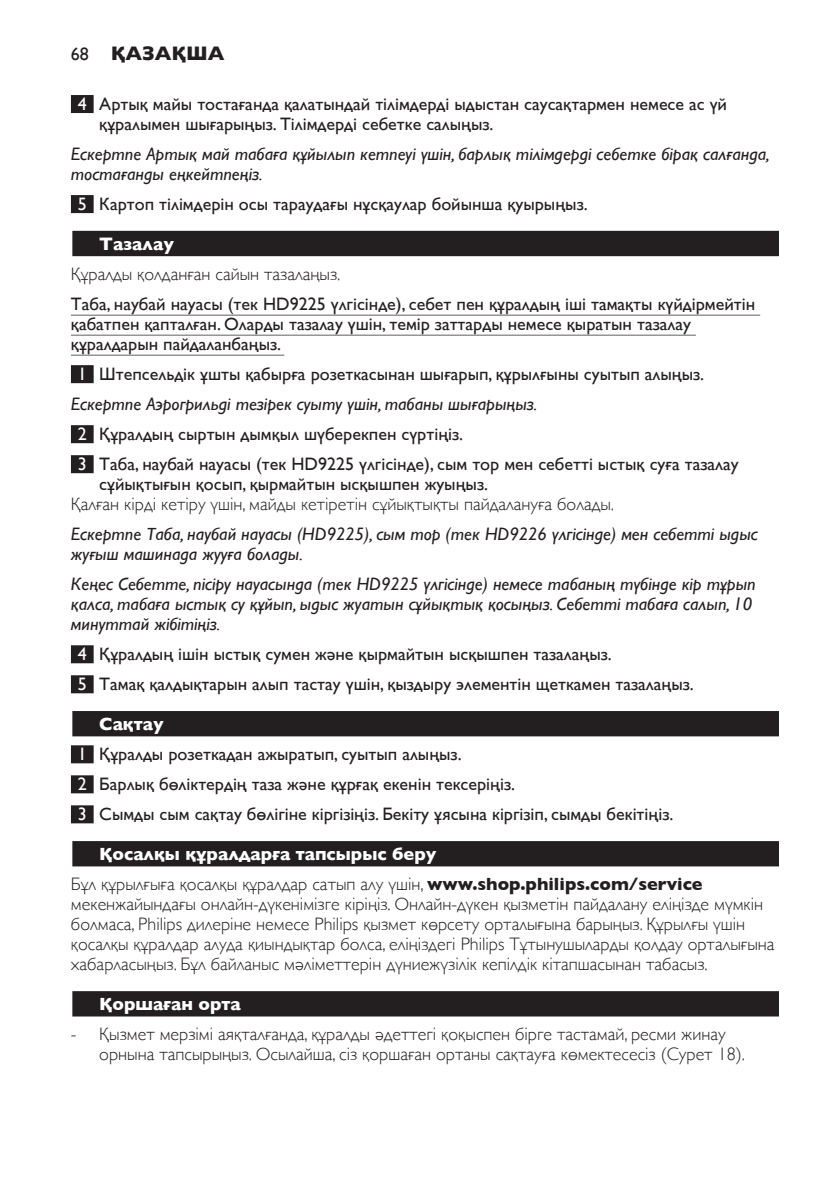
<style>
.page{position:relative;width:840px;height:1191px;background:#fff}
.page>*{position:absolute;margin:0;border:0;box-sizing:border-box;transform-origin:0 0}
.t1{font:700 20px "Gill Sans";color:#231f20}
.t2{font:18px/30px "Gill Sans";color:#231f20}
.t3{font:300 18px/20px "Gill Sans";color:#231f20}
.t4{font:italic 18px/20px "Gill Sans";color:#231f20}
.t5{font:700 18px "Gill Sans";color:#fff}
.s1{font-family:"Gill Sans Alt One WGL";font-weight:400;font-size:18px}
.s2{color:#fff}
.s3{font-weight:700;color:#fff}
.s4{font-weight:700}
.s5{font-family:"Gill Sans Alt One WGL Light";font-weight:400}
</style>
<div class="page">
<div style="left:71px;top:95px;width:23px;height:18px;background:#231f20"></div>
<div style="left:71px;top:195px;width:23px;height:18px;background:#231f20"></div>
<div style="left:71px;top:230px;width:709px;height:28px;background:#d7d6d6"></div>
<div style="left:72px;top:231px;width:706px;height:25px;background:#231f20"></div>
<hr style="left:71px;top:314px;width:688px;height:2px;background:#939598">
<hr style="left:71px;top:334px;width:624px;height:2px;background:#939598">
<hr style="left:71px;top:354px;width:213px;height:2px;background:#939598">
<div style="left:71px;top:365px;width:23px;height:18px;background:#231f20"></div>
<div style="left:71px;top:425px;width:23px;height:18px;background:#231f20"></div>
<div style="left:71px;top:455px;width:23px;height:18px;background:#231f20"></div>
<div style="left:71px;top:645px;width:23px;height:18px;background:#231f20"></div>
<div style="left:71px;top:675px;width:23px;height:18px;background:#231f20"></div>
<div style="left:71px;top:710px;width:709px;height:28px;background:#a8a7a7"></div>
<div style="left:72px;top:711px;width:706px;height:25px;background:#231f20"></div>
<div style="left:71px;top:745px;width:23px;height:18px;background:#231f20"></div>
<div style="left:71px;top:775px;width:23px;height:18px;background:#231f20"></div>
<div style="left:71px;top:805px;width:23px;height:18px;background:#231f20"></div>
<div style="left:71px;top:840px;width:709px;height:28px;background:#9b999a"></div>
<div style="left:72px;top:841px;width:706px;height:25px;background:#231f20"></div>
<div style="left:71px;top:990px;width:709px;height:28px;background:#8d8b8b"></div>
<div style="left:72px;top:991px;width:706px;height:25px;background:#231f20"></div>
<p class="t1" style="left:71px;top:42px;width:155px"><span class="s1">68</span> Қазақша</p>
<p class="t2" style="left:99px;top:94px;width:629px;line-height:20px;text-indent:-22px"><span class="s2">4</span> Артық майы тостағанда қалатындай тілімдерді ыдыстан саусақтармен немесе ас үй құралымен шығарыңыз. Тілімдерді себетке салыңыз.</p>
<p class="t4" style="left:71px;top:144px;width:700px">Ескертпе Артық май табаға құйылып кетпеуі үшін, барлық тілімдерді себетке бірақ салғанда, тостағанды еңкейтпеңіз.</p>
<p class="t2" style="left:78px;top:189px;width:511px"><span class="s2">5</span> Картоп тілімдерін осы тараудағы нұсқаулар бойынша қуырыңыз.</p>
<p class="t5" style="left:99px;top:233px;width:76px">Тазалау</p>
<p class="t3" style="left:71px;top:264px;width:271px">Құралды қолданған сайын тазалаңыз.</p>
<p class="t2" style="left:71px;top:294px;width:685px;line-height:20px">Таба, наубай науасы (тек HD9225 үлгісінде), себет пен құралдың іші тамақты күйдірмейтін қабатпен қапталған. Оларды тазалау үшін, темір заттарды немесе қыратын тазалау құралдарын пайдаланбаңыз.</p>
<p class="t2" style="left:78px;top:359px;width:627px"><span class="s2">1</span> Штепсельдік ұшты қабырға розеткасынан шығарып, құрылғыны суытып алыңыз.</p>
<p class="t4" style="left:71px;top:394px;width:468px">Ескертпе Аэрогрильді тезірек суыту үшін, табаны шығарыңыз.</p>
<p class="t2" style="left:78px;top:419px;width:386px"><span class="s2">2</span> Құралдың сыртын дымқыл шүберекпен сүртіңіз.</p>
<p class="t2" style="left:78px;top:449px;width:662px"><span class="s2">3</span> Таба, наубай науасы (тек HD9225 үлгісінде), сым тор мен себетті ыстық суға тазалау</p>
<p class="t2" style="left:99px;top:469px;width:390px">сұйықтығын қосып, қырмайтын ысқышпен жуыңыз.</p>
<p class="t3" style="left:71px;top:494px;width:544px">Қалған кірді кетіру үшін, майды кетіретін сұйықтықты пайдалануға болады.</p>
<p class="t4" style="left:71px;top:524px;width:688px">Ескертпе Таба, наубай науасы (HD9225), сым тор (тек HD9226 үлгісінде) мен себетті ыдыс жуғыш машинада жууға болады.</p>
<p class="t4" style="left:71px;top:574px;width:685px">Кеңес Себетте, пісіру науасында (тек HD9225 үлгісінде) немесе табаның түбінде кір тұрып қалса, табаға ыстық су құйып, ыдыс жуатын сұйықтық қосыңыз. Себетті табаға салып, 10 минуттай жібітіңіз.</p>
<p class="t2" style="left:78px;top:639px;width:617px"><span class="s2">4</span> Құралдың ішін ыстық сумен және қырмайтын ысқышпен тазалаңыз.<br><span class="s2">5</span> Тамақ қалдықтарын алып тастау үшін, қыздыру элементін щеткамен тазалаңыз.</p>
<p class="t2" style="left:78px;top:709px;width:596px;text-indent:22px"><span class="s3">Сақтау<br></span><span class="s2">1</span> Құралды розеткадан ажыратып, суытып алыңыз.<br><span class="s2">2</span> Барлық бөліктердің таза және құрғақ екенін тексеріңіз.<br><span class="s2">3</span> Сымды сым сақтау бөлігіне кіргізіңіз. Бекіту ұясына кіргізіп, сымды бекітіңіз.</p>
<p class="t3" style="left:71px;top:839px;width:633px;line-height:30px;text-indent:28px"><span class="s3">Қосалқы құралдарға тапсырыс беру<br></span>Бұл құрылғыға қосалқы құралдар сатып алу үшін, <span class="s4">www.shop.philips.com/service</span></p>
<p class="t3" style="left:71px;top:894px;width:704px">мекенжайындағы онлайн-дүкенімізге кіріңіз. Онлайн-дүкен қызметін пайдалану еліңізде мүмкін болмаса, Philips дилеріне немесе Philips қызмет көрсету орталығына барыңыз. Құрылғы үшін қосалқы құралдар алуда қиындықтар болса, еліңіздегі Philips Тұтынушыларды қолдау орталығына хабарласыңыз. Бұл байланыс мәліметтерін дүниежүзілік кепілдік кітапшасынан табасыз.</p>
<p class="t5" style="left:99px;top:993px;width:143px">Қоршаған орта</p>
<p class="t3" style="left:99px;top:1024px;width:646px;text-indent:-28px"><span class="s5">-</span> Қызмет мерзімі аяқталғанда, құралды әдеттегі қоқыспен бірге тастамай, ресми жинау орнына тапсырыңыз. Осылайша, сіз қоршаған ортаны сақтауға көмектесесіз (Cурет 18).</p>
</div>
